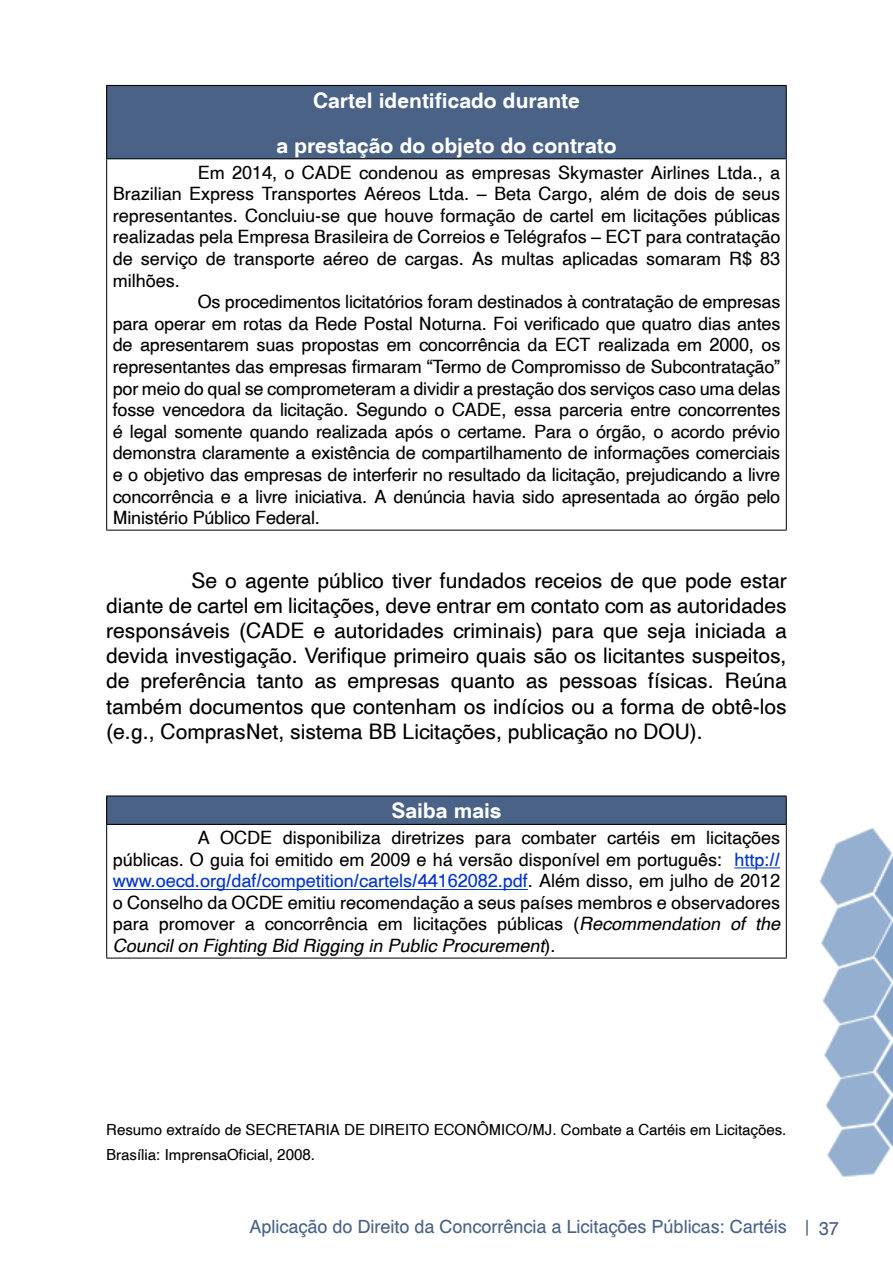
<style>
.page{position:relative;width:893px;height:1263px;background:#fff}
.page>*{position:absolute;margin:0;border:0;box-sizing:border-box;transform-origin:0 0}
.t1{font:21px/25.2px "Helv";color:#000;text-align:justify}
.t2{font:700 21px/45px "Helv";color:#fff;text-align:center}
.t3{font:18px/21.6px "Helv";letter-spacing:-.01em;color:#000;text-align:justify}
.t4{font:18px "Sans";color:#496285}
.t5{font:15px/25.2px "Helv";color:#000}
.s1{color:#03c}
.s2{font-style:italic}
</style>
<div class="page">
<img style="left:820px;top:828px;width:73px;height:349px">
<div style="left:107px;top:85px;width:679px;height:74px;background:#496285"></div>
<hr style="left:106px;top:85px;width:681px;height:1px;background:#000">
<hr style="left:106px;top:86px;width:1px;height:72px;background:#000">
<hr style="left:786px;top:86px;width:1px;height:72px;background:#000">
<hr style="left:106px;top:159px;width:1px;height:371px;background:#000">
<hr style="left:786px;top:159px;width:1px;height:371px;background:#000">
<hr style="left:106px;top:530px;width:681px;height:1px;background:#000">
<hr style="left:106px;top:158px;width:681px;height:1px;background:#000">
<div style="left:107px;top:796px;width:679px;height:28px;background:#496285"></div>
<hr style="left:106px;top:796px;width:681px;height:1px;background:#000">
<svg style="left:106px;top:796px;width:1px;height:28px"></svg>
<svg style="left:786px;top:796px;width:1px;height:28px"></svg>
<hr style="left:106px;top:825px;width:1px;height:133px;background:#000">
<hr style="left:786px;top:825px;width:1px;height:133px;background:#000">
<hr style="left:106px;top:958px;width:681px;height:1px;background:#000">
<hr style="left:106px;top:824px;width:681px;height:1px;background:#000">
<hr style="left:734px;top:868px;width:46px;height:1px;background:#03c">
<hr style="left:113px;top:889px;width:415px;height:1px;background:#03c">
<p class="t2" style="left:276px;top:77px;width:342px">Cartel identificado durante<br>a prestação do objeto do contrato</p>
<p class="t3" style="left:198px;top:161px;width:584px">Em 2014, o CADE condenou as empresas Skymaster Airlines Ltda., a</p>
<p class="t3" style="left:113px;top:182px;width:669px">Brazilian Express Transportes Aéreos Ltda. – Beta Cargo, além de dois de seus</p>
<p class="t3" style="left:113px;top:204px;width:669px">representantes. Concluiu-se que houve formação de cartel em licitações públicas</p>
<p class="t3" style="left:113px;top:226px;width:669px">realizadas pela Empresa Brasileira de Correios e Telégrafos – ECT para contratação</p>
<p class="t3" style="left:113px;top:247px;width:669px">de serviço de transporte aéreo de cargas. As multas aplicadas somaram R$ 83</p>
<p class="t3" style="left:113px;top:269px;width:69px">milhões.</p>
<p class="t3" style="left:198px;top:290px;width:584px">Os procedimentos licitatórios foram destinados à contratação de empresas</p>
<p class="t3" style="left:113px;top:312px;width:669px">para operar em rotas da Rede Postal Noturna. Foi verificado que quatro dias antes</p>
<p class="t3" style="left:113px;top:334px;width:669px">de apresentarem suas propostas em concorrência da ECT realizada em 2000, os</p>
<p class="t3" style="left:113px;top:355px;width:669px">representantes das empresas firmaram “Termo de Compromisso de Subcontratação”</p>
<p class="t3" style="left:113px;top:377px;width:669px">por meio do qual se comprometeram a dividir a prestação dos serviços caso uma delas</p>
<p class="t3" style="left:113px;top:398px;width:669px">fosse vencedora da licitação. Segundo o CADE, essa parceria entre concorrentes</p>
<p class="t3" style="left:113px;top:420px;width:669px">é legal somente quando realizada após o certame. Para o órgão, o acordo prévio</p>
<p class="t3" style="left:113px;top:442px;width:669px">demonstra claramente a existência de compartilhamento de informações comerciais</p>
<p class="t3" style="left:113px;top:463px;width:669px">e o objetivo das empresas de interferir no resultado da licitação, prejudicando a livre</p>
<p class="t3" style="left:113px;top:485px;width:669px">concorrência e a livre iniciativa. A denúncia havia sido apresentada ao órgão pelo</p>
<p class="t3" style="left:113px;top:506px;width:209px">Ministério Público Federal.</p>
<p class="t1" style="left:106px;top:567px;width:682px;text-indent:85px">Se o agente público tiver fundados receios de que pode estar diante de cartel em licitações, deve entrar em contato com as autoridades responsáveis (CADE e autoridades criminais) para que seja iniciada a devida investigação. Verifique primeiro quais são os licitantes suspeitos, de preferência tanto as empresas quanto as pessoas físicas. Reúna também documentos que contenham os indícios ou a forma de obtê-los (e.g., ComprasNet, sistema BB Licitações, publicação no DOU).</p>
<p class="t2" style="left:391px;top:788px;width:112px">Saiba mais</p>
<p class="t3" style="left:113px;top:826px;width:669px;text-indent:85px">A OCDE disponibiliza diretrizes para combater cartéis em licitações públicas. O guia foi emitido em 2009 e há versão disponível em português: <span class="s1">http:// www.oecd.org/daf/competition/cartels/44162082.pdf</span>. Além disso, em julho de 2012 o Conselho da OCDE emitiu recomendação a seus países membros e observadores para promover a concorrência em licitações públicas (<span class="s2">Recommendation of the Council on Fighting Bid Rigging in Public Procurement</span>).</p>
<p class="t5" style="left:106px;top:1117px;width:682px">Resumo extraído de SECRETARIA DE DIREITO ECONÔMICO/MJ. Combate a Cartéis em Licitações.<br>Brasília: ImprensaOficial, 2008.</p>
<p class="t4" style="left:249px;top:1215px;width:591px">Aplicação do Direito da Concorrência a Licitações Públicas: Cartéis | 37</p>
</div>
